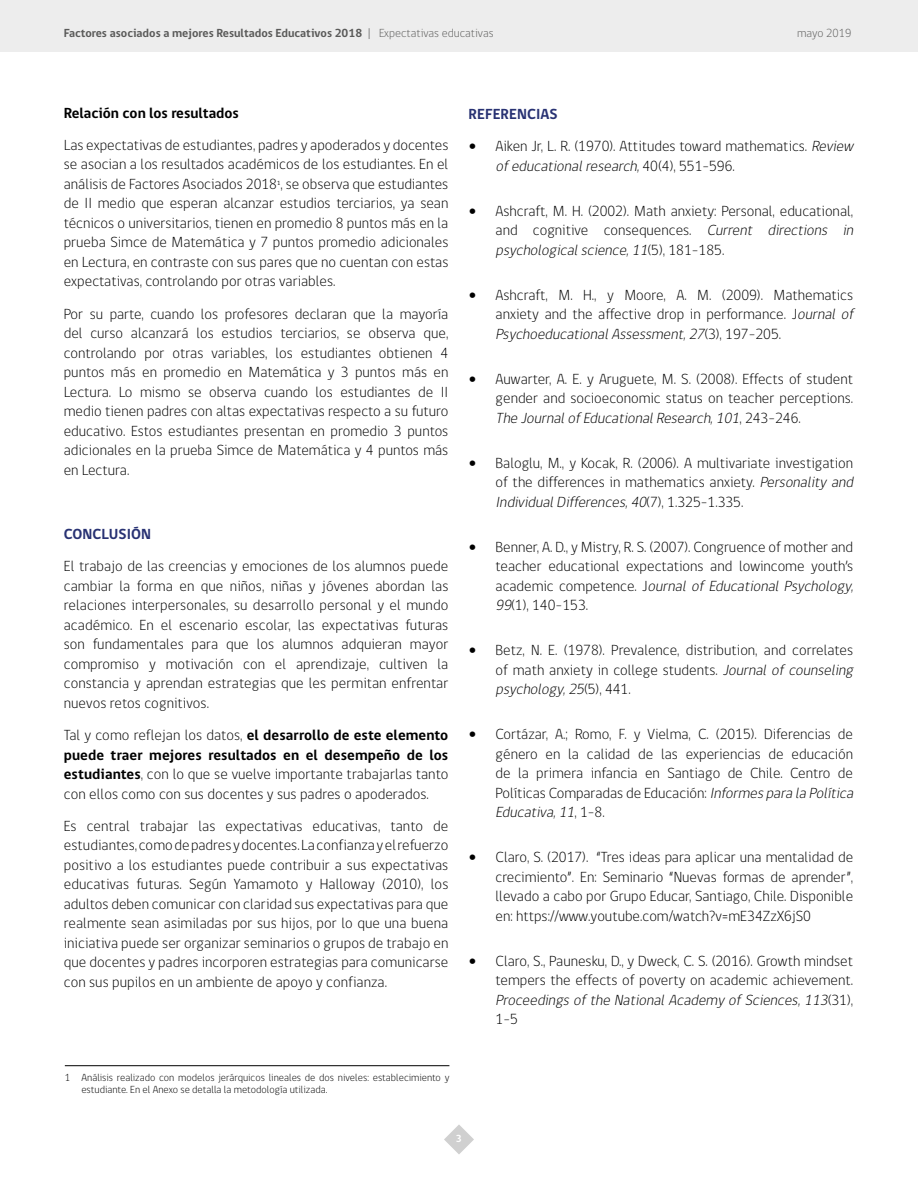
<style>
.page{position:relative;width:918px;height:1188px;background:#fff}
.page>*{position:absolute;margin:0;border:0;box-sizing:border-box;transform-origin:0 0}
.t1{font:300 15px/19.5px "gob CL";color:#000;text-align:justify}
.t2{font:700 15px "gob CL";color:#000}
.t3{font:700 15px "gob CL";letter-spacing:.005em;color:#283273}
.t4{font:700 12px "gob CL";color:#5a5a59}
.t5{font:300 12px "gob CL";color:#5a5a59}
.t6{font:300 10.5px/12.6px "gob CL";color:#000}
.t7{font:700 10.5px "gob CL";color:#fff}
.t8{font:6.15px "gob CL";color:#000}
.s1{font-weight:300}
.s2{font-weight:700}
.s3{font-family:"Verdana";font-weight:400}
.s4{font-style:italic}
</style>
<div class="page">
<div style="left:0;top:0;width:918px;height:52px;background:#ededed"></div>
<svg style="left:444px;top:1125px;width:30px;height:29px"></svg>
<hr style="left:65px;top:1065px;width:384px;height:1px;background:#000">
<p class="t4" style="left:64px;top:25px;width:431px">Factores asociados a mejores Resultados Educativos 2018 <span class="s1">| Expectativas educativas</span></p>
<p class="t5" style="left:797px;top:25px;width:56px">mayo 2019</p>
<p class="t2" style="left:64px;top:102px;width:177px">Relación con los resultados</p>
<p class="t1" style="left:64px;top:135px;width:386px">Las expectativas de estudiantes, padres y apoderados y docentes se asocian a los resultados académicos de los estudiantes. En el análisis de Factores Asociados 2018 , se observa que estudiantes</p>
<p class="t8" style="left:277px;top:179px;width:5px">1</p>
<p class="t1" style="left:64px;top:194px;width:386px">de II medio que esperan alcanzar estudios terciarios, ya sean técnicos o universitarios, tienen en promedio 8 puntos más en la prueba Simce de Matemática y 7 puntos promedio adicionales en Lectura, en contraste con sus pares que no cuentan con estas expectativas, controlando por otras variables.</p>
<p class="t1" style="left:64px;top:304px;width:386px">Por su parte, cuando los profesores declaran que la mayoría del curso alcanzará los estudios terciarios, se observa que, controlando por otras variables, los estudiantes obtienen 4 puntos más en promedio en Matemática y 3 puntos más en Lectura. Lo mismo se observa cuando los estudiantes de II medio tienen padres con altas expectativas respecto a su futuro educativo. Estos estudiantes presentan en promedio 3 puntos adicionales en la prueba Simce de Matemática y 4 puntos más en Lectura.</p>
<p class="t3" style="left:64px;top:524px;width:89px">CONCLUSIÓN</p>
<p class="t1" style="left:64px;top:557px;width:386px">El trabajo de las creencias y emociones de los alumnos puede cambiar la forma en que niños, niñas y jóvenes abordan las relaciones interpersonales, su desarrollo personal y el mundo académico. En el escenario escolar, las expectativas futuras son fundamentales para que los alumnos adquieran mayor compromiso y motivación con el aprendizaje, cultiven la constancia y aprendan estrategias que les permitan enfrentar nuevos retos cognitivos.</p>
<p class="t1" style="left:64px;top:726px;width:386px">Tal y como reflejan los datos, <span class="s2">el desarrollo de este elemento puede traer mejores resultados en el desempeño de los estudiantes</span>, con lo que se vuelve importante trabajarlas tanto con ellos como con sus docentes y sus padres o apoderados.</p>
<p class="t1" style="left:64px;top:816px;width:386px">Es central trabajar las expectativas educativas, tanto de estudiantes, como de padres y docentes. La confianza y el refuerzo positivo a los estudiantes puede contribuir a sus expectativas educativas futuras. Según Yamamoto y Halloway (2010), los adultos deben comunicar con claridad sus expectativas para que realmente sean asimiladas por sus hijos, por lo que una buena iniciativa puede ser organizar seminarios o grupos de trabajo en que docentes y padres incorporen estrategias para comunicarse con sus pupilos en un ambiente de apoyo y confianza.</p>
<p class="t3" style="left:469px;top:104px;width:91px">REFERENCIAS</p>
<p class="t1" style="left:496px;top:137px;width:363px;text-indent:-27px"><span class="s3">•</span> Aiken Jr, L. R. (1970). Attitudes toward mathematics. <span class="s4">Review ofeducationalresearch,</span>4 0 ( 4 ) , 5 5 1 - 5 9 6 .</p>
<p class="t1" style="left:496px;top:201px;width:363px;text-align:left;text-indent:-27px"><span class="s3">•</span> Ashcraft, M. H. (2002). Math anxiety: Personal, educational, and cognitive consequences. <span class="s4">Current directions in psychologicalscience,11</span>( 5 ) , 1 8 1 - 1 8 5 .</p>
<p class="t1" style="left:496px;top:285px;width:363px;text-align:left;text-indent:-27px"><span class="s3">•</span> Ashcraft, M. H., y Moore, A. M. (2009). Mathematics anxiety and the affective drop in performance. J<span class="s4">ournal of<br>PsychoeducationalAssessment,27</span>( 3 ) , 1 9 7 - 2 0 5 .</p>
<p class="t1" style="left:496px;top:369px;width:359px;text-indent:-27px"><span class="s3">•</span> Auwarter, A. E. y Aruguete, M. S. (2008). Effects of student gender and socioeconomic status on teacher perceptions.<br><span class="s4">The JournalofEducationalResearch,101</span>, 2 4 3 - 2 4 6 .</p>
<p class="t1" style="left:496px;top:453px;width:363px;text-align:left;text-indent:-27px"><span class="s3">•</span> Baloglu, M., y Kocak, R. (2006). A multivariate investigation of the differences in mathematics anxiety. <span class="s4">Personality and<br>IndividualDifferences,40</span>( 7 ) , 1 . 3 2 5 - 1 . 3 3 5 .</p>
<p class="t1" style="left:496px;top:537px;width:363px;text-align:left;text-indent:-27px"><span class="s3">•</span> Benner, A. D., y Mistry, R. S. (2007). Congruence of mother and teacher educational expectations and lowincome youth’s a c a d e m i c c o m p e te n c e . J <span class="s4">ournal of Educational Psychology, 99</span>(1), 140–153.</p>
<p class="t1" style="left:496px;top:641px;width:363px;text-align:left;text-indent:-27px"><span class="s3">•</span> Betz, N. E. (1978). Prevalence, distribution, and correlates of math anxiety in college students. <span class="s4">Journal of counseling psychology,25</span>( 5 ) , 4 4 1 .</p>
<p class="t1" style="left:496px;top:725px;width:363px;text-align:left;text-indent:-27px"><span class="s3">•</span> Cortázar, A.; Romo, F. y Vielma, C. (2015). Diferencias de género en la calidad de las experiencias de educación de la primera infancia en Santiago de Chile. Centro de Políticas Comparadas de Educación: <span class="s4">Informespara la Política Educativa,11</span>, 1 - 8 .</p>
<p class="t1" style="left:496px;top:848px;width:359px;text-indent:-27px"><span class="s3">•</span> Claro, S. (2017). “Tres ideas para aplicar una mentalidad de crecimiento”. En: Seminario “Nuevas formas de aprender”, llevado a cabo por Grupo Educar, Santiago, Chile. Disponible en: https://www.youtube.com/watch?v=mE34ZzX6jS0</p>
<p class="t1" style="left:496px;top:951px;width:359px;text-indent:-27px"><span class="s3">•</span> Claro, S., Paunesku, D., y Dweck, C. S. (2016). Growth mindset tempers the effects of poverty on academic achievement.<br><span class="s4">Proceedingsofthe NationalAcademyofSciences,113</span>( 3 1 ) , 1-5</p>
<p class="t6" style="left:81px;top:1071px;width:370px;text-indent:-17px">1 Análisis realizado con modelos jerárquicos lineales de dos niveles: establecimiento y estudiante. En el Anexo se detalla la metodología utilizada.</p>
<p class="t7" style="left:456px;top:1132px;width:8px">3</p>
</div>
